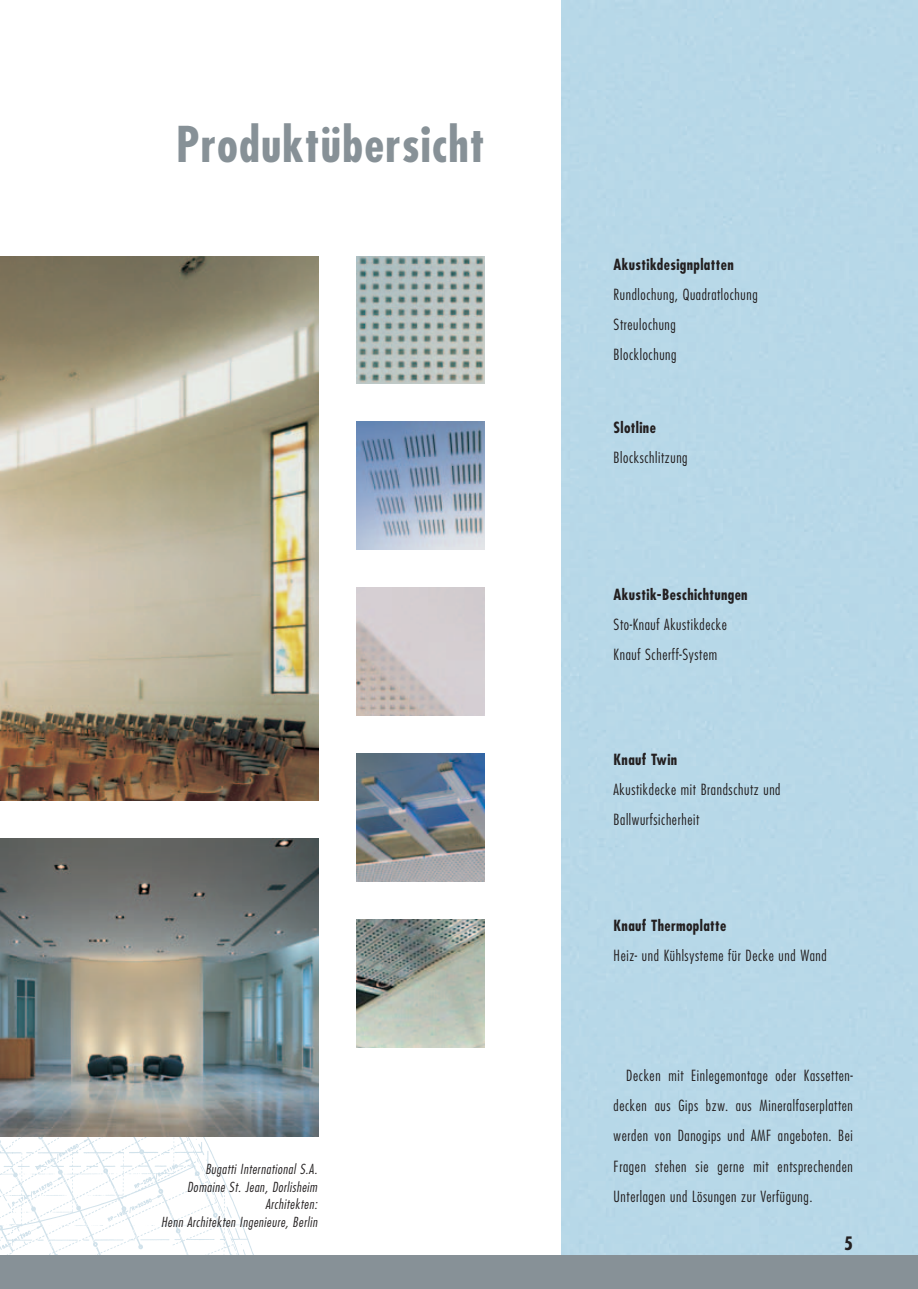
<style>
.page{position:relative;width:918px;height:1289px;background:#fff}
.page>*{position:absolute;margin:0;border:0;box-sizing:border-box;transform-origin:0 0}
.t1{font:700 condensed 48px "Futura";letter-spacing:.025em;color:#879197}
.t2{font:700 condensed 18px "Futura";color:#231f20}
.t3{font:300 condensed 15px/30px "Futura";letter-spacing:.04em;color:#231f20}
.t4{font:700 condensed 15px "Futura";letter-spacing:.025em;color:#231f20}
.t5{font:italic 300 condensed 13.5px/17.5px "Futura";letter-spacing:.04em;color:#231f20;text-align:right}
</style>
<div class="page">
<img style="left:0;top:1136px;width:274px;height:119px">
<div style="left:13px;top:1255px;width:905px;height:33px;background:#879197"></div>
<div style="left:0;top:1255px;width:13px;height:33px;background:#879197"></div>
<img style="left:0;top:256px;width:319px;height:544px">
<img style="left:357px;top:422px;width:128px;height:127px">
<img style="left:357px;top:588px;width:128px;height:127px">
<img style="left:357px;top:753px;width:128px;height:128px">
<img style="left:357px;top:919px;width:128px;height:128px">
<img style="left:0;top:838px;width:319px;height:298px">
<img style="left:357px;top:256px;width:128px;height:128px">
<h1 class="t1" style="left:176px;top:123px;width:310px">Produktübersicht</h1>
<p class="t5" style="left:161px;top:1161px;width:158px">Bugatti International S.A.<br>Domaine St. Jean, Dorlisheim<br>Architekten:<br>Henn Architekten Ingenieure, Berlin</p>
<p class="t4" style="left:614px;top:257px;width:122px">Akustikdesignplatten</p>
<p class="t3" style="left:614px;top:280px;width:146px">Rundlochung, Quadratlochung<br>Streulochung<br>Blocklochung</p>
<p class="t4" style="left:614px;top:421px;width:44px">Slotline</p>
<p class="t3" style="left:614px;top:444px;width:76px">Blockschlitzung</p>
<p class="t4" style="left:614px;top:587px;width:136px">Akustik-Beschichtungen</p>
<p class="t3" style="left:614px;top:610px;width:115px">Sto-Knauf Akustikdecke<br>Knauf Scherff-System</p>
<p class="t4" style="left:614px;top:752px;width:65px">Knauf Twin</p>
<p class="t3" style="left:614px;top:775px;width:168px">Akustikdecke mit Brandschutz und<br>Ballwurfsicherheit</p>
<p class="t4" style="left:614px;top:919px;width:114px">Knauf Thermoplatte</p>
<p class="t3" style="left:614px;top:942px;width:215px">Heiz- und Kühlsysteme für Decke und Wand</p>
<p class="t3" style="left:614px;top:1062px;width:241px;text-align:justify;text-indent:13px">Decken mit Einlegemontage oder Kassetten&shy;decken aus Gips bzw. aus Mineralfaserplatten werden von Danogips und AMF angeboten. Bei Fragen stehen sie gerne mit entsprechenden Unterlagen und Lösungen zur Verfügung.</p>
<p class="t2" style="left:844px;top:1235px;width:10px">5</p>
</div>
